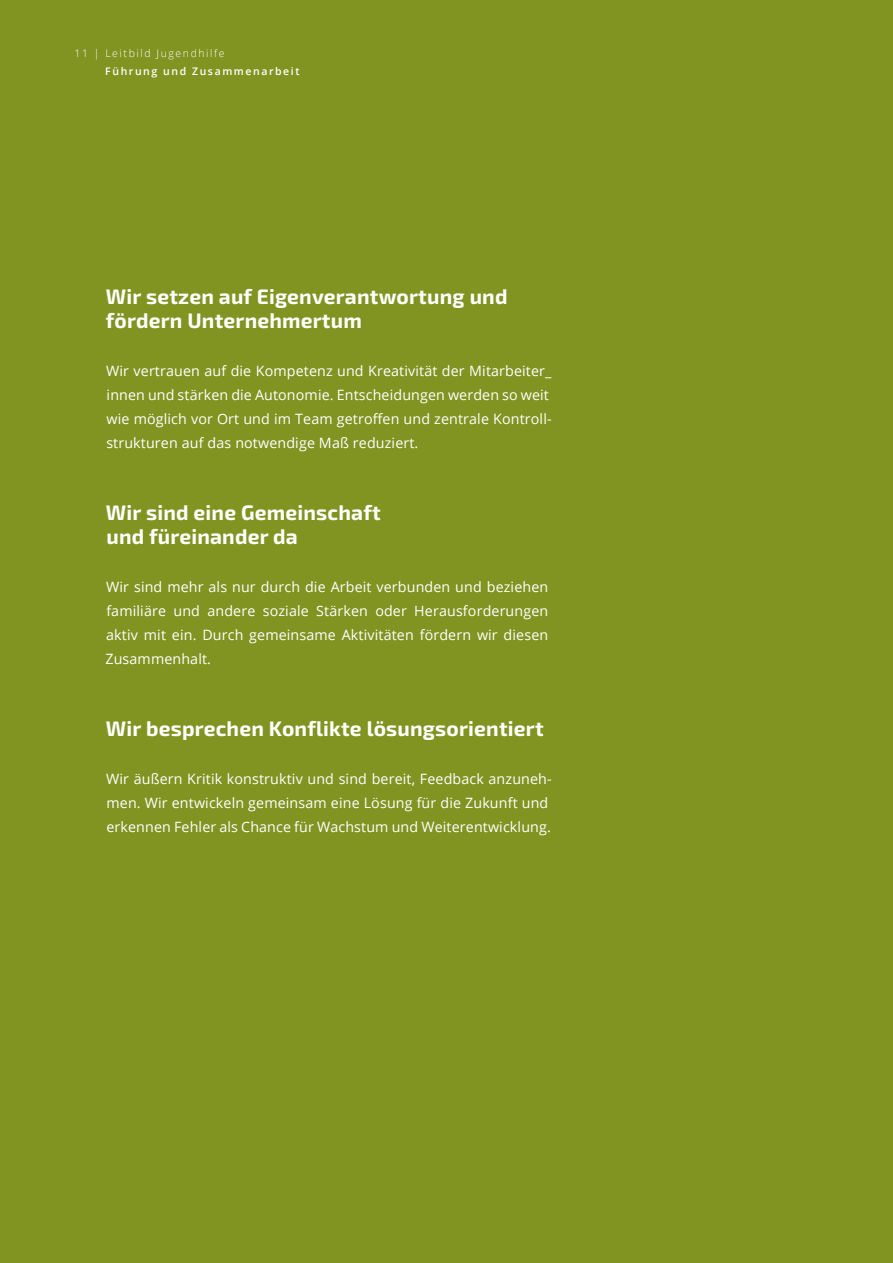
<style>
.page{position:relative;width:893px;height:1263px;background:#819421}
.page>*{position:absolute;margin:0;border:0;box-sizing:border-box;transform-origin:0 0}
.t1{font:700 21px/24px "Exo 2";letter-spacing:.01em;color:#fff}
.t2{font:14.25px/24px "Open Sans";letter-spacing:.01em;color:#fff}
.t3{font:600 10.5px "Open Sans";letter-spacing:.15em;color:#fff}
.t4{font:300 10.5px "Open Sans";letter-spacing:.15em;color:#fff}
</style>
<div class="page">
<p class="t4" style="left:74px;top:49px;width:152px">11 | Leitbild Jugendhilfe</p>
<p class="t3" style="left:105px;top:67px;width:196px">Führung und Zusammenarbeit</p>
<h1 class="t1" style="left:106px;top:285px;width:403px">Wir setzen auf Eigenverantwortung und fördern Unternehmertum</h1>
<p class="t2" style="left:106px;top:358px;width:447px">Wir vertrauen auf die Kompetenz und Kreativität der Mitarbeiter_ innen und stärken die Autonomie. Entscheidungen werden so weit wie möglich vor Ort und im Team getroffen und zentrale Kontroll&shy;strukturen auf das notwendige Maß reduziert.</p>
<h1 class="t1" style="left:106px;top:501px;width:276px">Wir sind eine Gemeinschaft und füreinander da</h1>
<p class="t2" style="left:105px;top:574px;width:444px;text-align:justify">Wir sind mehr als nur durch die Arbeit verbunden und beziehen familiäre und andere soziale Stärken oder Herausforderungen aktiv mit ein. Durch gemeinsame Aktivitäten fördern wir diesen Zusammenhalt.</p>
<h1 class="t1" style="left:106px;top:717px;width:439px">Wir besprechen Konflikte lösungsorientiert</h1>
<p class="t2" style="left:106px;top:766px;width:447px">Wir äußern Kritik konstruktiv und sind bereit, Feedback anzuneh&shy;men. Wir entwickeln gemeinsam eine Lösung für die Zukunft und erkennen Fehler als Chance für Wachstum und Weiterentwicklung.</p>
</div>
